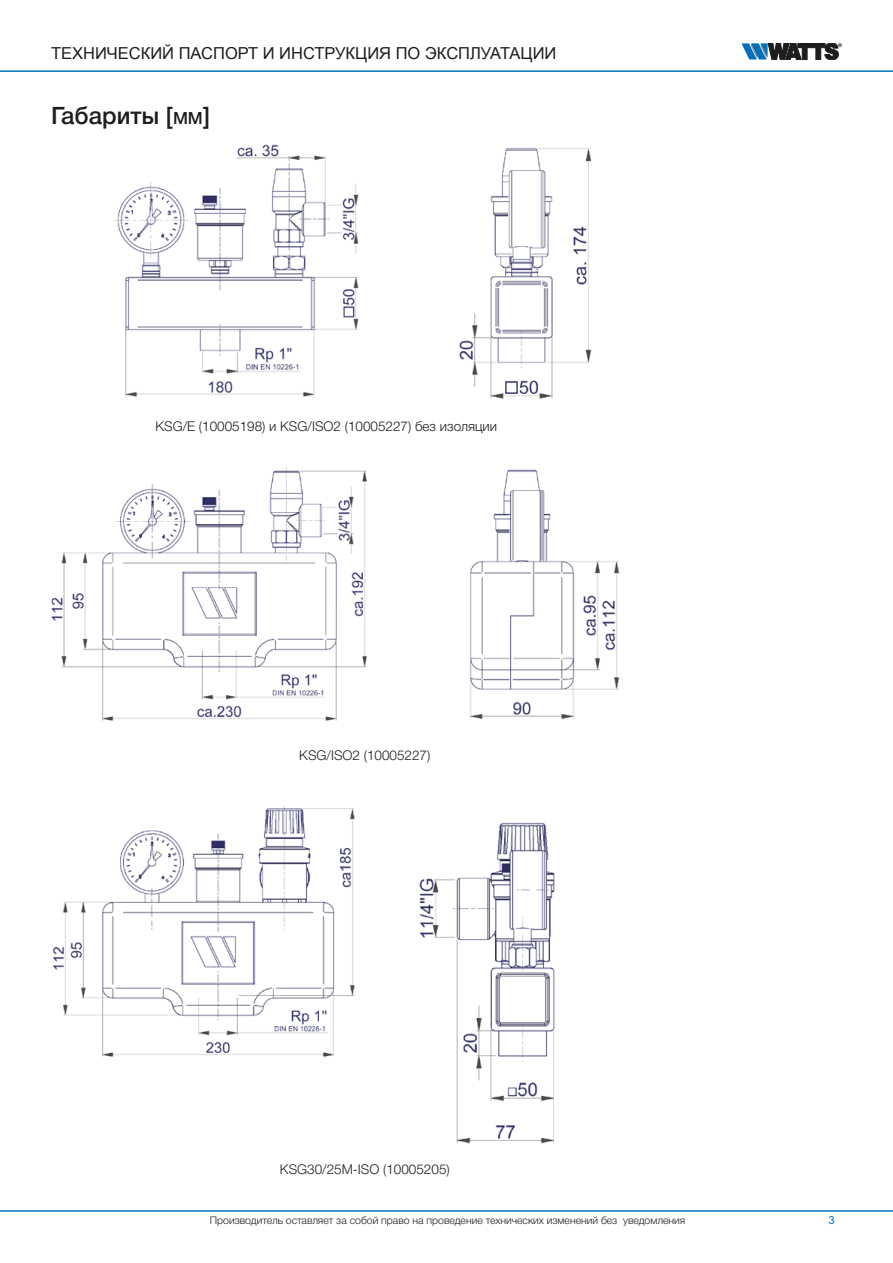
<style>
.page{position:relative;width:893px;height:1263px;background:#fff}
.page>*{position:absolute;margin:0;border:0;box-sizing:border-box;transform-origin:0 0}
.t1{font:500 24px "Helvetica Neue Cyr";color:#1d1d1b}
.t2{font:16.5px "Arial";color:#1d1d1b}
.t3{font:300 13.5px "Helvetica Neue Cyr";color:#1d1d1b}
.t4{font:11.25px "Arial MT Pro";color:#0072bb}
.t5{font:300 10.5px "Helvetica Neue Cyr";color:#1d1d1b}
.s1{font-family:"Arial MT Pro"}
.s2{font-size:16.8px}
</style>
<div class="page">
<hr style="left:0;top:70px;width:893px;height:2px;background:#0072bb">
<hr style="left:0;top:1210px;width:893px;height:2px;background:#0072bb">
<svg style="left:741px;top:43px;width:101px;height:17px"></svg>
<img style="left:115px;top:145px;width:244px;height:252px">
<img style="left:459px;top:148px;width:133px;height:251px">
<img style="left:51px;top:468px;width:316px;height:253px">
<img style="left:470px;top:469px;width:150px;height:251px">
<img style="left:419px;top:823px;width:136px;height:321px">
<img style="left:52px;top:805px;width:303px;height:252px">
<p class="t2" style="left:51px;top:42px;width:507px">ТЕХНИЧЕСКИЙ ПАСПОРТ И ИНСТРУКЦИЯ ПО ЭКСПЛУАТАЦИИ</p>
<h1 class="t1" style="left:51px;top:102px;width:161px">Габариты <span class="s1">[</span><span class="s2">мм</span><span class="s1">]</span></h1>
<p class="t3" style="left:155px;top:418px;width:343px">KSG/E (10005198) и KSG/ISO2 (10005227) без изоляции</p>
<p class="t3" style="left:299px;top:748px;width:133px">KSG/ISO2 (10005227)</p>
<p class="t3" style="left:280px;top:1162px;width:171px">KSG30/25M-ISO (10005205)</p>
<p class="t5" style="left:210px;top:1214px;width:477px">Производитель оставляет за собой право на проведение технических изменений без уведомления</p>
<p class="t4" style="left:828px;top:1214px;width:8px">3</p>
</div>
